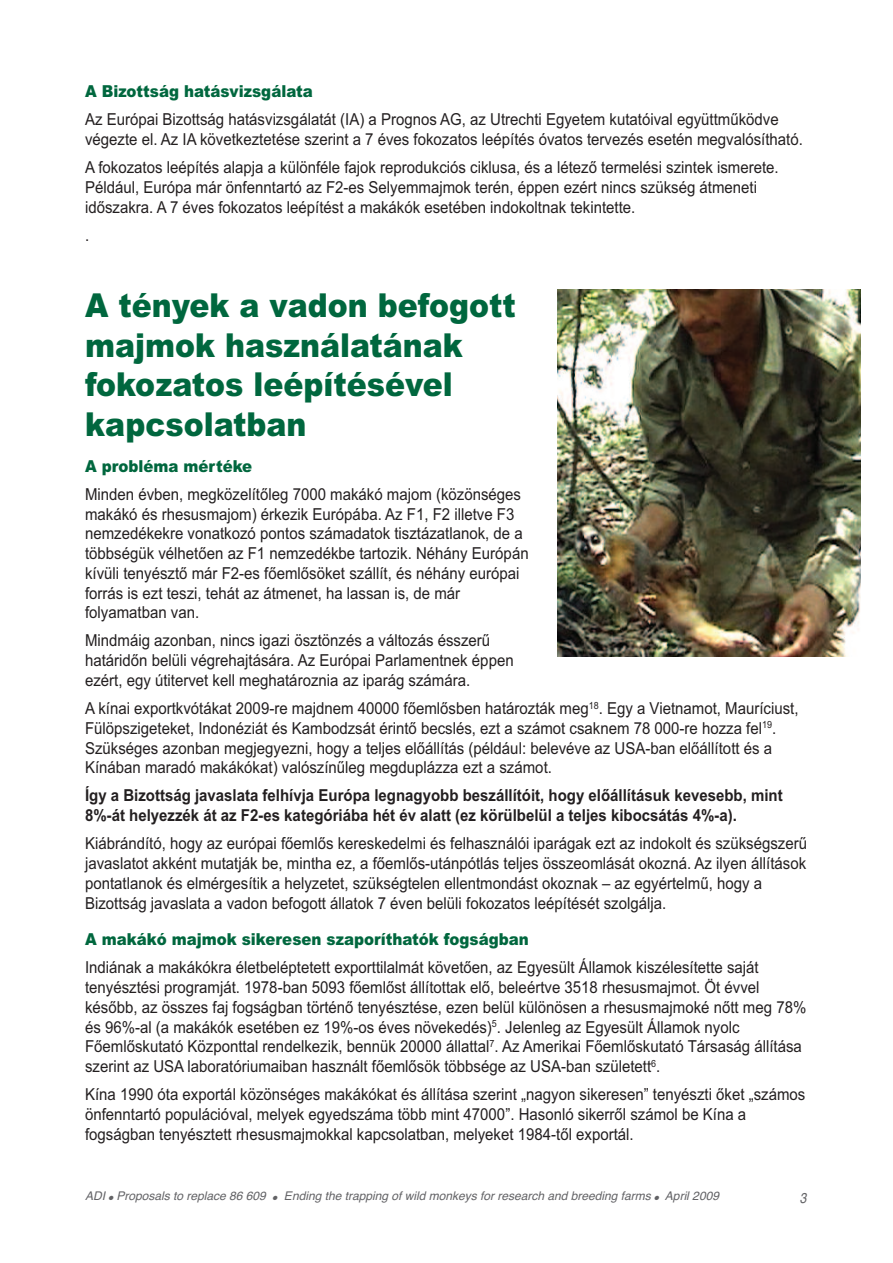
<style>
.page{position:relative;width:893px;height:1263px;background:#fff}
.page>*{position:absolute;margin:0;border:0;box-sizing:border-box;transform-origin:0 0}
.t1{font:900 33px/39.5px "Arial";color:#00673e;scale:.91 1}
.t2{font:16.5px/19.6px "Arial";color:#231f20;scale:.91 1}
.t3{font:700 16.5px/19.6px "Arial";color:#231f20;scale:.91 1}
.t4{font:900 16.5px "Arial";color:#00673e;scale:.91 1}
.t5{font:italic 14.4px "Helvetica";color:#636366;scale:.83 1}
.t6{font:italic 12px "Helvetica";color:#636366}
</style>
<div class="page">
<img style="left:558px;top:289px;width:303px;height:367px">
<p class="t4" style="left:85px;top:82px;width:252px">A Bizottság hatásvizsgálata</p>
<p class="t2" style="left:85px;top:110px;width:790px">Az Európai Bizottság hatásvizsgálatát (IA) a Prognos AG, az Utrechti Egyetem kutatóival együttműködve végezte el. Az IA következtetése szerint a 7 éves fokozatos leépítés óvatos tervezés esetén megvalósítható.</p>
<p class="t2" style="left:85px;top:158px;width:764px">A fokozatos leépítés alapja a különféle fajok reprodukciós ciklusa, és a létező termelési szintek ismerete.<br>Például, Európa már önfenntartó az F2-es Selyemmajmok terén, éppen ezért nincs szükség átmeneti időszakra. A 7 éves fokozatos leépítést a makákók esetében indokoltnak tekintette.</p>
<p class="t2" style="left:85px;top:225px;width:6px">.</p>
<h1 class="t1" style="left:85px;top:286px;width:475px">A tények a vadon befogott majmok használatának fokozatos leépítésével kapcsolatban</h1>
<p class="t4" style="left:85px;top:456px;width:185px">A probléma mértéke</p>
<p class="t2" style="left:85px;top:484px;width:489px">Minden évben, megközelítőleg 7000 makákó majom (közönséges makákó és rhesusmajom) érkezik Európába. Az F1, F2 illetve F3 nemzedékekre vonatkozó pontos számadatok tisztázatlanok, de a többségük vélhetően az F1 nemzedékbe tartozik. Néhány Európán kívüli tenyésztő már F2-es főemlősöket szállít, és néhány európai forrás is ezt teszi, tehát az átmenet, ha lassan is, de már folyamatban van.</p>
<p class="t2" style="left:85px;top:631px;width:472px">Mindmáig azonban, nincs igazi ösztönzés a változás ésszerű határidőn belüli végrehajtására. Az Európai Parlamentnek éppen ezért, egy útitervet kell meghatároznia az iparág számára.</p>
<p class="t2" style="left:85px;top:699px;width:786px">A kínai exportkvótákat 2009-re majdnem 40000 főemlősben határozták meg<sup>18</sup>. Egy a Vietnamot, Mauríciust, Fülöpszigeteket, Indonéziát és Kambodzsát érintő becslés, ezt a számot csaknem 78 000-re hozza fel<sup>19</sup>.<br>Szükséges azonban megjegyezni, hogy a teljes előállítás (például: belevéve az USA-ban előállított és a Kínában maradó makákókat) valószínűleg megduplázza ezt a számot.</p>
<p class="t3" style="left:85px;top:786px;width:768px">Így a Bizottság javaslata felhívja Európa legnagyobb beszállítóit, hogy előállításuk kevesebb, mint<br>8%-át helyezzék át az F2-es kategóriába hét év alatt (ez körülbelül a teljes kibocsátás 4%-a).</p>
<p class="t2" style="left:85px;top:834px;width:795px">Kiábrándító, hogy az európai főemlős kereskedelmi és felhasználói iparágak ezt az indokolt és szükségszerű javaslatot akként mutatják be, mintha ez, a főemlős-utánpótlás teljes összeomlását okozná. Az ilyen állítások pontatlanok és elmérgesítik a helyzetet, szükségtelen ellentmondást okoznak – az egyértelmű, hogy a Bizottság javaslata a vadon befogott állatok 7 éven belüli fokozatos leépítését szolgálja.</p>
<p class="t4" style="left:85px;top:930px;width:489px">A makákó majmok sikeresen szaporíthatók fogságban</p>
<p class="t2" style="left:85px;top:958px;width:794px">Indiának a makákókra életbeléptetett exporttilalmát követően, az Egyesült Államok kiszélesítette saját tenyésztési programját. 1978-ban 5093 főemlőst állítottak elő, beleértve 3518 rhesusmajmot. Öt évvel később, az összes faj fogságban történő tenyésztése, ezen belül különösen a rhesusmajmoké nőtt meg 78% és 96%-al (a makákók esetében ez 19%-os éves növekedés)<sup>5</sup>. Jelenleg az Egyesült Államok nyolc Főemlőskutató Központtal rendelkezik, bennük 20000 állattal<sup>7</sup>. Az Amerikai Főemlőskutató Társaság állítása szerint az USA laboratóriumaiban használt főemlősök többsége az USA-ban született<sup>6</sup>.</p>
<p class="t2" style="left:85px;top:1085px;width:793px">Kína 1990 óta exportál közönséges makákókat és állítása szerint „nagyon sikeresen” tenyészti őket „számos önfenntartó populációval, melyek egyedszáma több mint 47000”. Hasonló sikerről számol be Kína a fogságban tenyésztett rhesusmajmokkal kapcsolatban, melyeket 1984-től exportál.</p>
<p class="t6" style="left:85px;top:1188px;width:635px">ADI ● Proposals to replace 86 609 ● Ending the trapping of wild monkeys for research and breeding farms ● April 2009</p>
<p class="t5" style="left:800px;top:1189px;width:10px">3</p>
</div>
